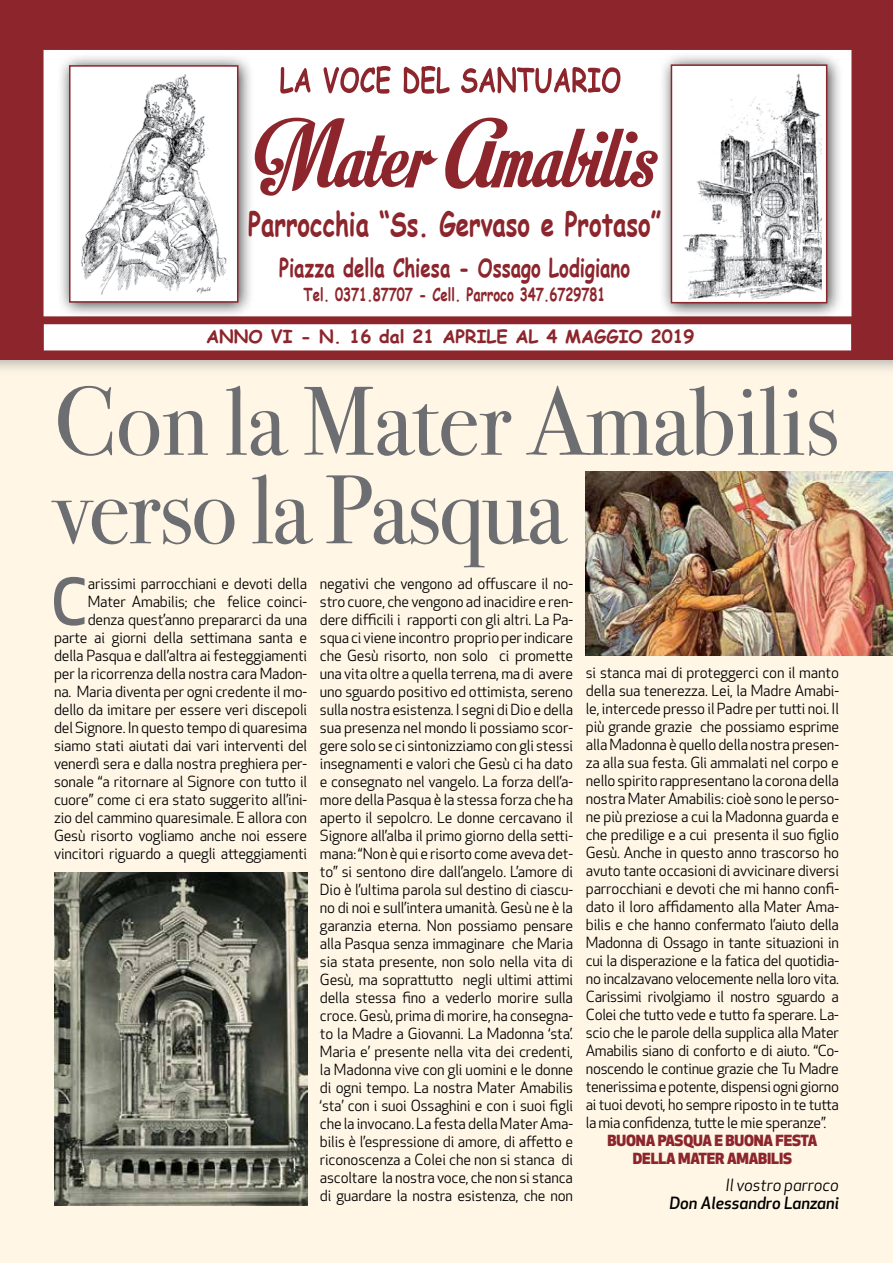
<style>
.page{position:relative;width:893px;height:1263px;background:#fff}
.page>*{position:absolute;margin:0;border:0;box-sizing:border-box;transform-origin:0 0}
.t1{font:97.5px/88.5px "Bodoni Svty Two ITCTT";letter-spacing:-.005em;color:#6d6e71}
.t2{font:500 63px "Apex New";color:#6d6e71}
.t3{font:700 33px "Comic Sans MS";color:#8c252c;scale:.73 1}
.t4{font:700 25.5px "Comic Sans MS";color:#8c252c;scale:.73 1}
.t5{font:700 18px "Comic Sans MS";color:#8c252c;scale:.73 1}
.t6{font:700 18px "Comic Sans MS";color:#8c252c}
.t7{font:italic 500 16.5px "Apex New";color:#000}
.t8{font:italic 16.5px "Apex New";color:#000}
.t9{font:15px/18px "Apex New";letter-spacing:-.01em;color:#000;text-align:justify}
.t10{font:800 15px/18px "Apex New";letter-spacing:-.01em;color:#8c252c;text-align:center}
</style>
<div class="page">
<div style="left:0;top:347px;width:893px;height:916px;background:#fff6e6"></div>
<div style="left:0;top:0;width:893px;height:376px;background:#8e9092;opacity:.75"></div>
<div style="left:0;top:0;width:893px;height:359px;background:#8c252c"></div>
<div style="left:44px;top:50px;width:807px;height:266px;background:#fff"></div>
<div style="left:57px;top:53px;width:197px;height:266px;background:#000;opacity:.75"></div>
<div style="left:69px;top:65px;width:169px;height:238px;background:#fff;border:2px solid #8c252c"></div>
<div style="left:658px;top:52px;width:186px;height:268px;background:#000;opacity:.75"></div>
<div style="left:671px;top:64px;width:156px;height:239px;background:#fff;border:2px solid #8c252c"></div>
<div style="left:44px;top:324px;width:807px;height:26px;background:#fff;border:2px solid #fff"></div>
<svg style="left:280px;top:66px;width:340px;height:28px"></svg>
<svg style="left:255px;top:117px;width:403px;height:79px"></svg>
<img style="left:81px;top:74px;width:146px;height:221px">
<img style="left:683px;top:74px;width:139px;height:226px">
<img style="left:586px;top:472px;width:307px;height:183px">
<img style="left:54px;top:872px;width:253px;height:333px">
<h3 class="t3" style="left:248px;top:200px;width:567px">Parrocchia “Ss. Gervaso e Protaso”</h3>
<h3 class="t4" style="left:279px;top:249px;width:482px">Piazza della Chiesa - Ossago Lodigiano</h3>
<p class="t5" style="left:304px;top:281px;width:415px">Tel. 0371.87707 - Cell. Parroco 347.6729781</p>
<p class="t6" style="left:206px;top:324px;width:490px">ANNO VI - N. 16 dal 21 APRILE AL 4 MAGGIO 2019</p>
<h1 class="t1" style="left:54px;top:367px;width:787px">Con la Mater Amabilis verso la Pasqua</h1>
<h2 class="t2" style="left:51px;top:560px;width:38px">C</h2>
<p class="t9" style="left:54px;top:574px;width:255px;text-align:right">arissimi parrocchiani e devoti della Mater Amabilis; che felice coinci&shy;denza quest’anno prepararci da una parte ai giorni della settimana santa e della Pasqua e dall’altra ai festeggiamenti per la ricorrenza della nostra cara Madon&shy;na. Maria diventa per ogni credente il mo&shy;dello da imitare per essere veri discepoli del Signore. In questo tempo di quaresima siamo stati aiutati dai vari interventi del venerdì sera e dalla nostra preghiera per&shy;sonale “a ritornare al Signore con tutto il cuore” come ci era stato suggerito all’ini&shy;zio del cammino quaresimale. E allora con Gesù risorto vogliamo anche noi essere vincitori riguardo a quegli atteggiamenti</p>
<p class="t9" style="left:320px;top:574px;width:255px">negativi che vengono ad offuscare il no&shy;stro cuore, che vengono ad inacidire e ren&shy;dere difficili i rapporti con gli altri. La Pa&shy;squa ci viene incontro proprio per indicare che Gesù risorto, non solo ci promette una vita oltre a quella terrena, ma di avere uno sguardo positivo ed ottimista, sereno sulla nostra esistenza. I segni di Dio e della sua presenza nel mondo li possiamo scor&shy;gere solo se ci sintonizziamo con gli stessi insegnamenti e valori che Gesù ci ha dato e consegnato nel vangelo. La forza dell’a&shy;more della Pasqua è la stessa forza che ha aperto il sepolcro. Le donne cercavano il Signore all’alba il primo giorno della setti&shy;mana: “Non è qui e risorto come aveva det&shy;to” si sentono dire dall’angelo. L’amore di Dio è l’ultima parola sul destino di ciascu&shy;no di noi e sull’intera umanità. Gesù ne è la garanzia eterna. Non possiamo pensare alla Pasqua senza immaginare che Maria sia stata presente, non solo nella vita di Gesù, ma soprattutto negli ultimi attimi della stessa fino a vederlo morire sulla croce. Gesù, prima di morire, ha consegna&shy;to la Madre a Giovanni. La Madonna ‘sta’.<br>Maria e’ presente nella vita dei credenti, la Madonna vive con gli uomini e le donne di ogni tempo. La nostra Mater Amabilis ‘sta’ con i suoi Ossaghini e con i suoi figli che la invocano. La festa della Mater Ama&shy;bilis è l’espressione di amore, di affetto e riconoscenza a Colei che non si stanca di ascoltare la nostra voce, che non si stanca di guardare la nostra esistenza, che non</p>
<p class="t9" style="left:586px;top:664px;width:255px">si stanca mai di proteggerci con il manto della sua tenerezza. Lei, la Madre Amabi&shy;le, intercede presso il Padre per tutti noi. Il più grande grazie che possiamo esprime alla Madonna è quello della nostra presen&shy;za alla sua festa. Gli ammalati nel corpo e nello spirito rappresentano la corona della nostra Mater Amabilis: cioè sono le perso&shy;ne più preziose a cui la Madonna guarda e che predilige e a cui presenta il suo figlio Gesù. Anche in questo anno trascorso ho avuto tante occasioni di avvicinare diversi parrocchiani e devoti che mi hanno confi&shy;dato il loro affidamento alla Mater Ama&shy;bilis e che hanno confermato l’aiuto della Madonna di Ossago in tante situazioni in cui la disperazione e la fatica del quotidia&shy;no incalzavano velocemente nella loro vita.<br>Carissimi rivolgiamo il nostro sguardo a Colei che tutto vede e tutto fa sperare. La&shy;scio che le parole della supplica alla Mater Amabilis siano di conforto e di aiuto. “Co&shy;noscendo le continue grazie che Tu Madre tenerissima e potente, dispensi ogni giorno ai tuoi devoti, ho sempre riposto in te tutta la mia confidenza, tutte le mie speranze”.</p>
<p class="t10" style="left:607px;top:1131px;width:211px">BUONA PASQUA E BUONA FESTA<br>DELLA MATER AMABILIS</p>
<p class="t8" style="left:725px;top:1174px;width:115px">Il vostro parroco</p>
<p class="t7" style="left:669px;top:1191px;width:171px">Don Alessandro Lanzani</p>
</div>
